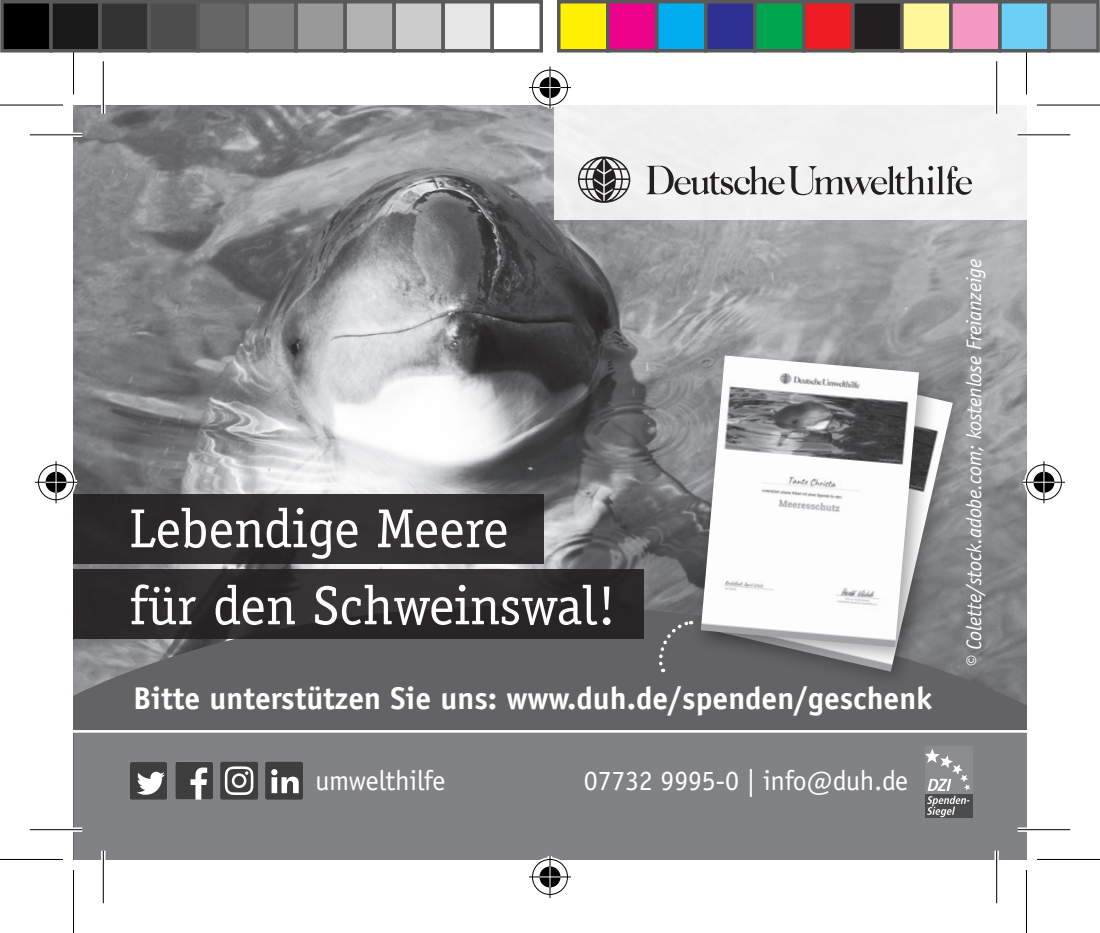
<style>
.page{position:relative;width:1100px;height:933px;background:#fff}
.page>*{position:absolute;margin:0;border:0;box-sizing:border-box;transform-origin:0 0}
.t1{font:54.95px/77px "Officina Serif";color:#fff}
.t2{font:700 31.5px "Officina Sans";color:#fff}
.t3{font:28px "Officina Sans";letter-spacing:-.01em;color:#fff}
.t4{font:italic 21px "Officina Sans";letter-spacing:-.01em;color:#fff}
</style>
<div class="page">
<img style="left:74px;top:105px;width:952px;height:489px">
<div style="left:554px;top:105px;width:472px;height:114px;background:#f1f1f2"></div>
<svg style="left:74px;top:594px;width:952px;height:136px;fill:#636366"></svg>
<div style="left:74px;top:732px;width:952px;height:127px;background:#808285"></div>
<div style="left:74px;top:494px;width:470px;height:70px;background:#343031"></div>
<div style="left:74px;top:569px;width:570px;height:69px;background:linear-gradient(to right,#2f2b2c,#2e2a2c)"></div>
<div style="left:691px;top:350px;width:282px;height:342px;background:#231f20;opacity:.4"></div>
<img style="left:700px;top:359px;width:252px;height:312px">
<div style="left:691px;top:346px;width:248px;height:322px;background:#231f20;opacity:.4"></div>
<img style="left:700px;top:355px;width:219px;height:292px">
<svg style="left:657px;top:619px;width:34px;height:53px"></svg>
<svg style="left:646px;top:166px;width:325px;height:30px"></svg>
<svg style="left:578px;top:156px;width:52px;height:47px"></svg>
<div style="left:925px;top:746px;width:47px;height:47px;background:#8a8c8f"></div>
<div style="left:925px;top:794px;width:47px;height:24px;background:#4b4c4d"></div>
<svg style="left:925px;top:749px;width:45px;height:68px"></svg>
<svg style="left:129px;top:762px;width:38px;height:37px"></svg>
<svg style="left:175px;top:761px;width:38px;height:38px"></svg>
<div style="left:220px;top:761px;width:38px;height:38px;background:#3e3e3f;border-radius:2px"></div>
<svg style="left:225px;top:766px;width:28px;height:29px"></svg>
<div style="left:265px;top:761px;width:38px;height:38px;background:#3e3e3f;border-radius:2px"></div>
<svg style="left:271px;top:769px;width:28px;height:24px"></svg>
<svg style="left:30px;top:133px;width:52px;height:4px"></svg>
<svg style="left:1017px;top:133px;width:53px;height:4px"></svg>
<svg style="left:30px;top:827px;width:52px;height:4px"></svg>
<svg style="left:1017px;top:827px;width:53px;height:4px"></svg>
<svg style="left:101px;top:61px;width:4px;height:53px"></svg>
<svg style="left:101px;top:850px;width:4px;height:53px"></svg>
<svg style="left:995px;top:61px;width:3px;height:53px"></svg>
<svg style="left:994px;top:850px;width:4px;height:53px"></svg>
<hr style="left:30px;top:134px;width:52px;height:1px;background:#000">
<hr style="left:1017px;top:134px;width:53px;height:1px;background:#000">
<hr style="left:30px;top:829px;width:52px;height:1px;background:#000">
<hr style="left:1017px;top:829px;width:53px;height:1px;background:#000">
<hr style="left:103px;top:61px;width:1px;height:53px;background:#000">
<hr style="left:103px;top:850px;width:1px;height:53px;background:#000">
<hr style="left:996px;top:61px;width:1px;height:53px;background:#000">
<hr style="left:996px;top:850px;width:1px;height:53px;background:#000">
<div style="left:71px;top:31px;width:5px;height:63px;background:#f6f6f6"></div>
<hr style="left:0;top:104px;width:63px;height:2px;background:#000">
<hr style="left:1036px;top:104px;width:63px;height:2px;background:#000">
<hr style="left:0;top:858px;width:63px;height:2px;background:#000">
<hr style="left:1036px;top:858px;width:63px;height:2px;background:#000">
<hr style="left:73px;top:31px;width:1px;height:63px;background:#000">
<hr style="left:73px;top:870px;width:1px;height:63px;background:#000">
<hr style="left:1025px;top:31px;width:2px;height:63px;background:#000">
<hr style="left:1025px;top:870px;width:2px;height:63px;background:#000">
<div style="left:530px;top:68px;width:39px;height:39px;border:4px solid #fff;border-radius:50%"></div>
<div style="left:529px;top:85px;width:42px;height:5px;background:#fff"></div>
<svg style="left:548px;top:66px;width:4px;height:42px"></svg>
<div style="left:537px;top:75px;width:25px;height:25px;border:4px solid #fff;border-radius:50%"></div>
<div style="left:532px;top:70px;width:36px;height:35px;border:1px solid #000;border-radius:50%"></div>
<hr style="left:529px;top:87px;width:42px;height:1px;background:#000">
<hr style="left:549px;top:66px;width:1px;height:42px;background:#000">
<svg style="left:539px;top:77px;width:21px;height:21px"></svg>
<div style="left:530px;top:857px;width:39px;height:39px;border:4px solid #fff;border-radius:50%"></div>
<svg style="left:529px;top:874px;width:42px;height:5px"></svg>
<svg style="left:548px;top:855px;width:4px;height:42px"></svg>
<div style="left:537px;top:864px;width:25px;height:25px;border:4px solid #fff;border-radius:50%"></div>
<div style="left:532px;top:859px;width:36px;height:35px;border:1px solid #000;border-radius:50%"></div>
<hr style="left:529px;top:876px;width:42px;height:1px;background:#000">
<hr style="left:549px;top:855px;width:1px;height:42px;background:#000">
<svg style="left:539px;top:866px;width:21px;height:21px"></svg>
<div style="left:36px;top:462px;width:40px;height:40px;border:4px solid #fff;border-radius:50%"></div>
<hr style="left:35px;top:480px;width:42px;height:4px;background:#fff">
<hr style="left:54px;top:461px;width:4px;height:42px;background:#fff">
<div style="left:43px;top:469px;width:26px;height:26px;border:4px solid #fff;border-radius:50%"></div>
<div style="left:38px;top:464px;width:36px;height:36px;border:1px solid #000;border-radius:50%"></div>
<hr style="left:35px;top:481px;width:42px;height:2px;background:#000">
<hr style="left:55px;top:461px;width:2px;height:42px;background:#000">
<div style="left:46px;top:471px;width:21px;height:21px;background:#000;border-radius:50%"></div>
<hr style="left:46px;top:481px;width:21px;height:2px;background:#fff">
<hr style="left:55px;top:471px;width:2px;height:21px;background:#fff">
<div style="left:1024px;top:462px;width:39px;height:40px;border:4px solid #fff;border-radius:50%"></div>
<svg style="left:1022px;top:480px;width:41px;height:4px"></svg>
<svg style="left:1041px;top:461px;width:5px;height:42px"></svg>
<div style="left:1031px;top:469px;width:25px;height:26px;border:4px solid #fff;border-radius:50%"></div>
<div style="left:1025px;top:464px;width:36px;height:36px;border:1px solid #000;border-radius:50%"></div>
<hr style="left:1022px;top:481px;width:42px;height:2px;background:#000">
<hr style="left:1043px;top:461px;width:1px;height:42px;background:#000">
<div style="left:1033px;top:471px;width:21px;height:21px;background:#000;border-radius:50%"></div>
<hr style="left:1033px;top:481px;width:21px;height:2px;background:#fff">
<svg style="left:1043px;top:471px;width:1px;height:21px"></svg>
<div style="left:2px;top:2px;width:49px;height:49px;background:#000"></div>
<div style="left:0;top:0;width:53px;height:52px;border:4px solid #595959"></div>
<div style="left:51px;top:2px;width:49px;height:49px;background:#1a1a1a"></div>
<div style="left:49px;top:0;width:53px;height:52px;border:4px solid #595959"></div>
<div style="left:100px;top:2px;width:49px;height:49px;background:#333"></div>
<div style="left:98px;top:0;width:53px;height:52px;border:4px solid #595959"></div>
<div style="left:149px;top:2px;width:49px;height:49px;background:#4d4d4d"></div>
<div style="left:147px;top:0;width:53px;height:52px;border:4px solid #595959"></div>
<div style="left:198px;top:2px;width:49px;height:49px;background:#666"></div>
<div style="left:196px;top:0;width:53px;height:52px;border:4px solid #595959"></div>
<div style="left:247px;top:2px;width:49px;height:49px;background:#808080"></div>
<div style="left:245px;top:0;width:53px;height:52px;border:4px solid #595959"></div>
<div style="left:296px;top:2px;width:49px;height:49px;background:#999"></div>
<div style="left:294px;top:0;width:53px;height:52px;border:4px solid #595959"></div>
<div style="left:345px;top:2px;width:49px;height:49px;background:#b3b3b3"></div>
<div style="left:343px;top:0;width:53px;height:52px;border:4px solid #595959"></div>
<div style="left:394px;top:2px;width:49px;height:49px;background:#ccc"></div>
<div style="left:392px;top:0;width:53px;height:52px;border:4px solid #595959"></div>
<div style="left:443px;top:2px;width:49px;height:49px;background:#e6e6e6"></div>
<div style="left:441px;top:0;width:53px;height:52px;border:4px solid #595959"></div>
<div style="left:490px;top:0;width:53px;height:52px;border:4px solid #595959"></div>
<div style="left:558px;top:2px;width:49px;height:49px;background:#fff101"></div>
<div style="left:557px;top:0;width:52px;height:52px;border:4px solid #595959"></div>
<div style="left:607px;top:2px;width:49px;height:49px;background:#ed028c"></div>
<div style="left:606px;top:0;width:52px;height:52px;border:4px solid #595959"></div>
<div style="left:656px;top:2px;width:49px;height:49px;background:#00aeef"></div>
<div style="left:655px;top:0;width:52px;height:52px;border:4px solid #595959"></div>
<div style="left:705px;top:2px;width:49px;height:49px;background:#2e3092"></div>
<div style="left:704px;top:0;width:52px;height:52px;border:4px solid #595959"></div>
<div style="left:754px;top:2px;width:49px;height:49px;background:#00a54f"></div>
<div style="left:753px;top:0;width:52px;height:52px;border:4px solid #595959"></div>
<div style="left:803px;top:2px;width:49px;height:49px;background:#ee1d23"></div>
<div style="left:802px;top:0;width:52px;height:52px;border:4px solid #595959"></div>
<div style="left:852px;top:2px;width:49px;height:49px;background:#231f20"></div>
<div style="left:851px;top:0;width:52px;height:52px;border:4px solid #595959"></div>
<div style="left:901px;top:2px;width:49px;height:49px;background:#fff79a"></div>
<div style="left:900px;top:0;width:52px;height:52px;border:4px solid #595959"></div>
<div style="left:950px;top:2px;width:49px;height:49px;background:#f499c2"></div>
<div style="left:949px;top:0;width:52px;height:52px;border:4px solid #595959"></div>
<div style="left:999px;top:2px;width:49px;height:49px;background:#6bcff6"></div>
<div style="left:998px;top:0;width:52px;height:52px;border:4px solid #595959"></div>
<div style="left:1048px;top:2px;width:49px;height:49px;background:#939598"></div>
<div style="left:1047px;top:0;width:52px;height:52px;border:4px solid #595959"></div>
<h1 class="t1" style="left:129px;top:490px;width:488px">Lebendige Meere<br>für den Schweinswal!</h1>
<p class="t2" style="left:133px;top:678px;width:801px">Bitte unterstützen Sie uns: www.duh.de/spenden/geschenk</p>
<p class="t3" style="left:315px;top:764px;width:131px">umwelthilfe</p>
<p class="t3" style="left:584px;top:764px;width:326px">07732 9995-0 | info@duh.de</p>
<p class="t4" style="left:961px;top:667px;width:410px;rotate:-90deg">© Colette/stock.adobe.com; kostenlose Freianzeige</p>
</div>
